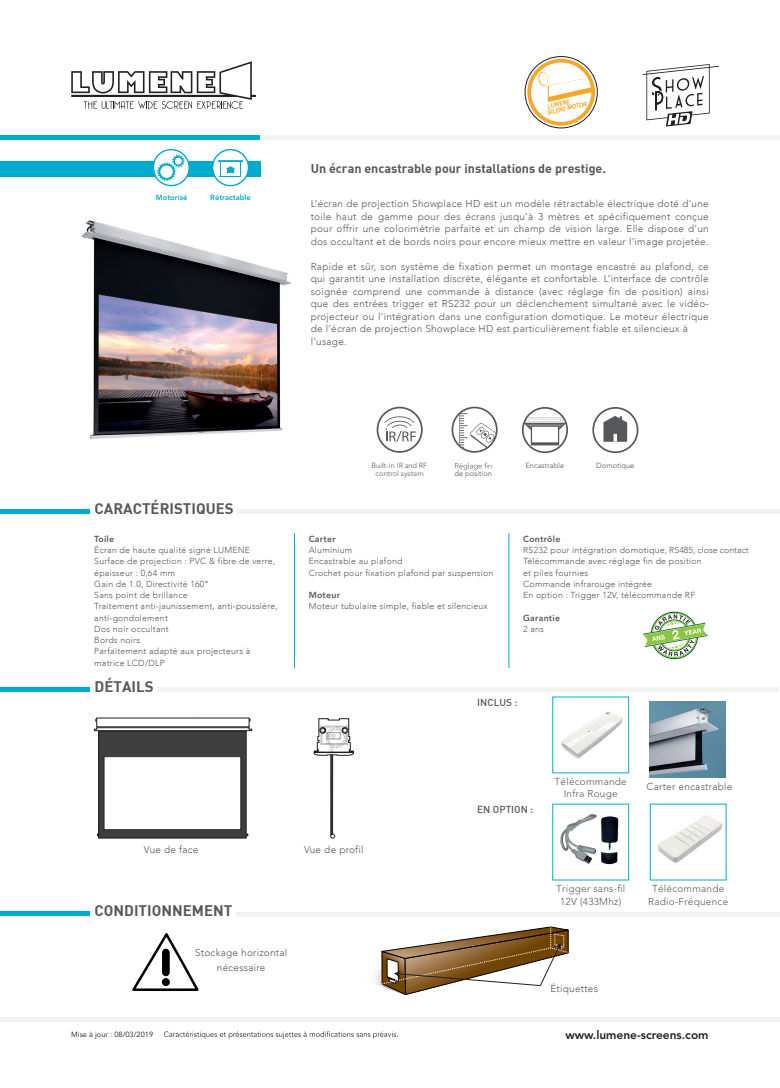
<style>
.page{position:relative;width:780px;height:1088px;background:#fff}
.page>*{position:absolute;margin:0;border:0;box-sizing:border-box;transform-origin:0 0}
.t1{font:700 15px "DIN";color:#57585a}
.t2{font:700 12.5px "DIN";color:#57585a}
.t3{font:800 11.88px "Avenir LT Std";color:#231f20}
.t4{font:300 10px/12.5px "Avenir LT";letter-spacing:.025em;color:#57585a;text-align:center}
.t5{font:300 10px/12px "Avenir LT Std";letter-spacing:.025em;color:#57585a;text-align:center}
.t6{font:500 10px "DIN";color:#57585a}
.t7{font:300 8.75px/11.2px "Avenir LT";letter-spacing:.025em;color:#57585a}
.t8{font:800 8.75px "Avenir LT Std";letter-spacing:.025em;color:#57585a}
.t9{font:300 7.5px "Avenir LT";color:#57585a}
.t10{font:300 7.5px/7.5px "Avenir LT Std";color:#57585a;text-align:center}
.t11{font:7.5px "Avenir LT Std";color:#231f20}
.t12{font:800 7.5px "Avenir LT Std";color:#00abcd}
.t13{font:italic 700 6.38px/6px "Helvetica Neue LT Com";color:#f9a62a;scale:.83 1}
</style>
<div class="page">
<svg style="left:71px;top:61px;width:185px;height:48px"></svg>
<hr style="left:236px;top:135px;width:544px;height:4px;background:#f3f3f1">
<hr style="left:0;top:135px;width:259px;height:4px;background:#00abcd">
<div style="left:0;top:509px;width:90px;height:5px;background:#00abcd"></div>
<hr style="left:0;top:687px;width:90px;height:4px;background:#00abcd">
<div style="left:0;top:911px;width:90px;height:5px;background:#00abcd"></div>
<hr style="left:0;top:1017px;width:780px;height:4px;background:#f3f3f1">
<div style="left:0;top:161px;width:260px;height:15px;background:#00abcd"></div>
<svg style="left:375px;top:926px;width:194px;height:69px"></svg>
<svg style="left:132px;top:933px;width:67px;height:58px"></svg>
<div style="left:162px;top:949px;width:7px;height:27px;background:#000;border-radius:3px"></div>
<div style="left:162px;top:949px;width:7px;height:27px;border:1px solid #000;border-radius:3px"></div>
<div style="left:162px;top:978px;width:7px;height:7px;background:#000;border-radius:50%"></div>
<div style="left:162px;top:978px;width:8px;height:8px;border:1px solid #000;border-radius:50%"></div>
<svg style="left:212px;top:149px;width:37px;height:37px"></svg>
<svg style="left:642px;top:611px;width:66px;height:49px"></svg>
<svg style="left:152px;top:149px;width:38px;height:37px"></svg>
<svg style="left:642px;top:64px;width:77px;height:62px"></svg>
<img style="left:81px;top:220px;width:211px;height:219px">
<svg style="left:592px;top:407px;width:46px;height:46px"></svg>
<svg style="left:451px;top:407px;width:46px;height:46px"></svg>
<svg style="left:522px;top:407px;width:46px;height:46px"></svg>
<div style="left:97px;top:834px;width:151px;height:2px;border:1px solid #231f20"></div>
<div style="left:99px;top:731px;width:147px;height:107px;background:#3e3e3f"></div>
<div style="left:98px;top:731px;width:148px;height:107px;border:1px solid #231f20"></div>
<svg style="left:94px;top:727px;width:158px;height:4px"></svg>
<div style="left:104px;top:757px;width:137px;height:73px;background:#fff"></div>
<div style="left:104px;top:756px;width:137px;height:74px;border:1px solid #231f20"></div>
<div style="left:331px;top:754px;width:2px;height:81px;border:1px solid #231f20"></div>
<svg style="left:330px;top:834px;width:5px;height:4px"></svg>
<svg style="left:314px;top:718px;width:39px;height:38px"></svg>
<hr style="left:294px;top:533px;width:1px;height:135px;background:#00abcd">
<hr style="left:508px;top:533px;width:1px;height:135px;background:#00abcd">
<svg style="left:164px;top:1031px;width:234px;height:8px"></svg>
<div style="left:237px;top:509px;width:543px;height:5px;background:#f3f3f1"></div>
<hr style="left:157px;top:687px;width:621px;height:4px;background:#f3f3f1">
<hr style="left:236px;top:912px;width:544px;height:4px;background:#f3f3f1">
<svg style="left:455px;top:463px;width:36px;height:7px"></svg>
<svg style="left:376px;top:407px;width:46px;height:46px"></svg>
<img style="left:649px;top:702px;width:76px;height:75px">
<img style="left:561px;top:701px;width:69px;height:67px">
<img style="left:657px;top:815px;width:66px;height:48px">
<img style="left:560px;top:814px;width:59px;height:51px">
<div style="left:525px;top:56px;width:72px;height:72px;border:1px solid #231f20;border-radius:50%"></div>
<svg style="left:527px;top:59px;width:68px;height:67px"></svg>
<p class="t12" style="left:156px;top:193px;width:33px">Motorisé</p>
<p class="t12" style="left:210px;top:193px;width:42px">Rétractable</p>
<p class="t13" style="left:545px;top:104px;width:50px;rotate:-13deg">LUMENE<br>SILENT MOTOR</p>
<p class="t2" style="left:311px;top:161px;width:297px">Un écran encastrable pour installations de prestige.</p>
<p class="t4" style="left:311px;top:198px;width:399px;text-align:justify">L’écran de projection Showplace HD est un modèle rétractable électrique doté d’une toile haut de gamme pour des écrans jusqu’à 3 mètres et spécifiquement conçue pour offrir une colorimétrie parfaite et un champ de vision large. Elle dispose d’un dos occultant et de bords noirs pour encore mieux mettre en valeur l’image projetée.</p>
<p class="t4" style="left:311px;top:260px;width:399px;text-align:left">Rapide et sûr, son système de fixation permet un montage encastré au plafond, ce qui garantit une installation discrète, élégante et confortable. L’interface de contrôle soignée comprend une commande à distance (avec réglage fin de position) ainsi que des entrées trigger et RS232 pour un déclenchement simultané avec le vidéo&shy;projecteur ou l’intégration dans une configuration domotique. Le moteur électrique de l’écran de projection Showplace HD est particulièrement fiable et silencieux à l’usage.</p>
<h1 class="t1" style="left:94px;top:499px;width:141px">CARACTÉRISTIQUES</h1>
<p class="t8" style="left:94px;top:534px;width:21px">Toile</p>
<p class="t7" style="left:94px;top:544px;width:185px">Écran de haute qualité signé LUMENE<br>Surface de projection : PVC &amp; fibre de verre, épaisseur : 0,64 mm<br>Gain de 1.0, Directivité 160°<br>Sans point de brillance<br>Traitement anti-jaunissement, anti-poussière, anti-gondolement<br>Dos noir occultant<br>Bords noirs<br>Parfaitement adapté aux projecteurs à matrice LCD/DLP</p>
<h1 class="t1" style="left:94px;top:677px;width:61px">DÉTAILS</h1>
<p class="t10" style="left:371px;top:462px;width:57px">Built-in IR and RF control system</p>
<p class="t9" style="left:454px;top:469px;width:39px">de position</p>
<p class="t8" style="left:309px;top:534px;width:29px">Carter</p>
<p class="t7" style="left:309px;top:544px;width:186px">Aluminium<br>Encastrable au plafond<br>Crochet pour fixation plafond par suspension</p>
<p class="t8" style="left:309px;top:590px;width:33px">Moteur</p>
<p class="t7" style="left:309px;top:601px;width:180px">Moteur tubulaire simple, fiable et silencieux</p>
<p class="t9" style="left:525px;top:461px;width:40px">Encastrable</p>
<p class="t9" style="left:596px;top:461px;width:40px">Domotique</p>
<p class="t8" style="left:523px;top:534px;width:39px">Contrôle</p>
<p class="t7" style="left:523px;top:544px;width:227px">RS232 pour intégration domotique, RS485, close contact Télécommande avec réglage fin de position<br>et piles fournies<br>Commande infrarouge intégrée<br>En option : Trigger 12V, télécommande RF</p>
<p class="t8" style="left:523px;top:612px;width:38px">Garantie</p>
<p class="t7" style="left:523px;top:623px;width:22px">2 ans</p>
<p class="t6" style="left:477px;top:695px;width:42px">INCLUS :</p>
<p class="t6" style="left:477px;top:803px;width:58px">EN OPTION :</p>
<p class="t5" style="left:554px;top:776px;width:74px">Télécommande<br>Infra Rouge</p>
<p class="t4" style="left:646px;top:780px;width:87px">Carter encastrable</p>
<p class="t4" style="left:144px;top:844px;width:56px">Vue de face</p>
<p class="t4" style="left:304px;top:844px;width:61px">Vue de profil</p>
<h1 class="t1" style="left:94px;top:901px;width:139px">CONDITIONNEMENT</h1>
<p class="t4" style="left:195px;top:945px;width:94px;line-height:15px">Stockage horizontal nécessaire</p>
<p class="t11" style="left:71px;top:1030px;width:83px">Mise à jour : 08/03/2019</p>
<p class="t5" style="left:556px;top:883px;width:70px">Trigger sans-fil<br>12V (433Mhz)</p>
<p class="t5" style="left:648px;top:883px;width:82px">Télécommande<br>Radio-Fréquence</p>
<p class="t4" style="left:550px;top:982px;width:49px">Étiquettes</p>
<p class="t3" style="left:565px;top:1027px;width:145px">www.lumene-screens.com</p>
</div>
